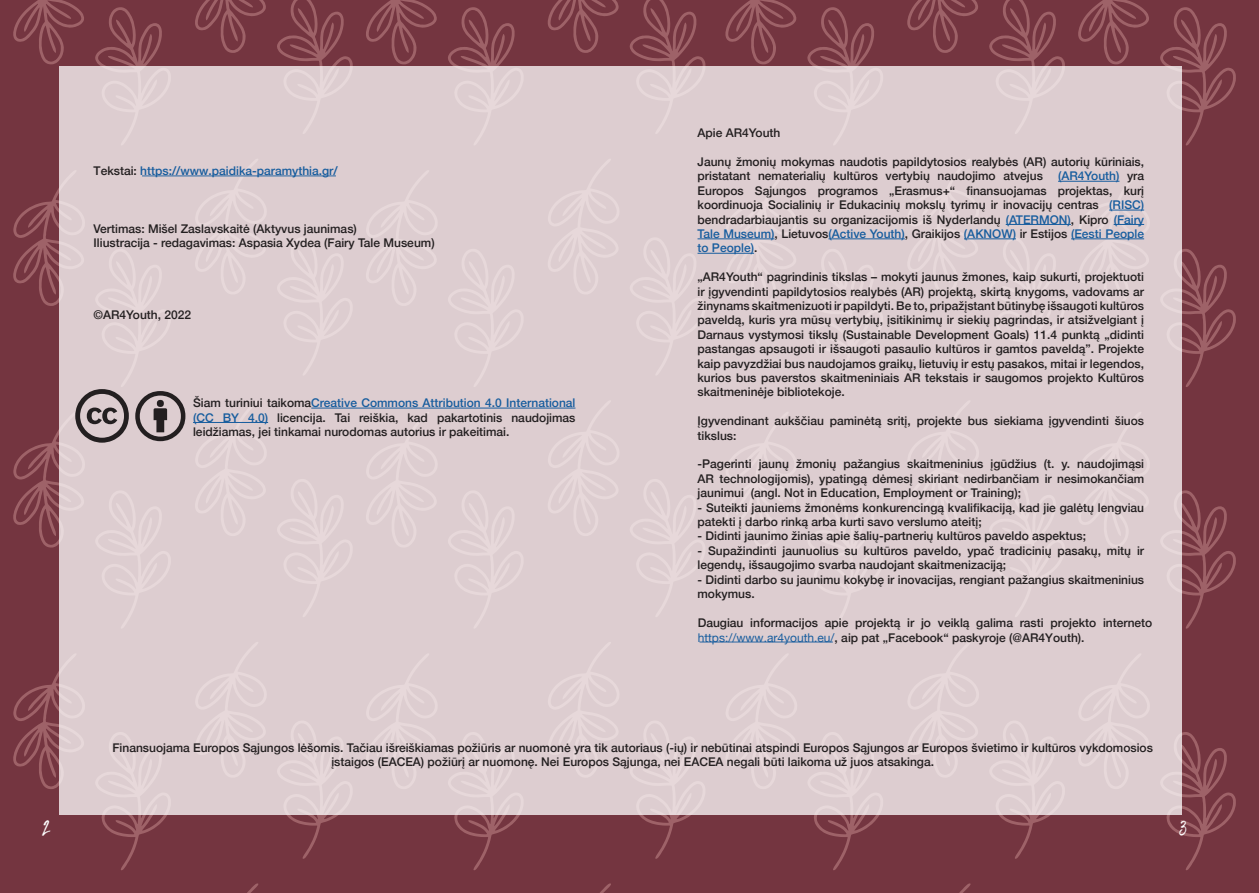
<style>
.page{position:relative;width:1259px;height:893px;background:#743540}
.page>*{position:absolute;margin:0;border:0;box-sizing:border-box;transform-origin:0 0}
.t1{font:18px "Black Diamond";color:#fff}
.t2{font:500 12px/14.4px "Helvetica Neue";color:#231f20}
.t3{font:500 12px "Helvetica Neue";color:#175d9e}
.s1{color:#231f20}
.s2{color:#175d9e}
.s3{font-weight:400;color:#175d9e}
</style>
<div class="page">
<svg style="left:13px;top:0;width:71px;height:64px"></svg>
<svg style="left:95px;top:7px;width:67px;height:59px"></svg>
<svg style="left:195px;top:0;width:71px;height:53px"></svg>
<svg style="left:277px;top:0;width:76px;height:66px"></svg>
<svg style="left:366px;top:0;width:71px;height:64px"></svg>
<svg style="left:448px;top:7px;width:67px;height:59px"></svg>
<svg style="left:548px;top:0;width:71px;height:53px"></svg>
<svg style="left:629px;top:0;width:76px;height:66px"></svg>
<svg style="left:725px;top:0;width:72px;height:64px"></svg>
<svg style="left:807px;top:7px;width:67px;height:59px"></svg>
<svg style="left:907px;top:0;width:71px;height:53px"></svg>
<svg style="left:989px;top:0;width:76px;height:66px"></svg>
<svg style="left:1078px;top:0;width:71px;height:64px"></svg>
<svg style="left:1160px;top:7px;width:76px;height:139px"></svg>
<svg style="left:1182px;top:249px;width:54px;height:138px"></svg>
<svg style="left:1182px;top:490px;width:54px;height:139px"></svg>
<svg style="left:13px;top:653px;width:47px;height:136px"></svg>
<svg style="left:95px;top:814px;width:76px;height:56px"></svg>
<svg style="left:277px;top:814px;width:76px;height:45px"></svg>
<svg style="left:448px;top:814px;width:76px;height:56px"></svg>
<svg style="left:629px;top:814px;width:76px;height:45px"></svg>
<svg style="left:807px;top:814px;width:76px;height:56px"></svg>
<svg style="left:989px;top:814px;width:76px;height:45px"></svg>
<svg style="left:1160px;top:732px;width:76px;height:138px"></svg>
<svg style="left:247px;top:883px;width:12px;height:10px"></svg>
<svg style="left:600px;top:883px;width:11px;height:10px"></svg>
<svg style="left:959px;top:883px;width:12px;height:10px"></svg>
<div style="left:60px;top:66px;width:1122px;height:748px;background:#ddcdd0"></div>
<hr style="left:142px;top:176px;width:194px;height:1px;background:#175d9e">
<svg style="left:13px;top:170px;width:172px;height:459px"></svg>
<hr style="left:311px;top:408px;width:264px;height:1px;background:#175d9e">
<hr style="left:193px;top:422px;width:75px;height:1px;background:#175d9e">
<hr style="left:1058px;top:181px;width:61px;height:1px;background:#175d9e">
<hr style="left:1109px;top:210px;width:35px;height:1px;background:#175d9e">
<hr style="left:1005px;top:224px;width:66px;height:1px;background:#175d9e">
<hr style="left:1113px;top:224px;width:31px;height:1px;background:#175d9e">
<hr style="left:697px;top:239px;width:77px;height:1px;background:#175d9e">
<hr style="left:828px;top:239px;width:77px;height:1px;background:#175d9e">
<hr style="left:964px;top:239px;width:52px;height:1px;background:#175d9e">
<hr style="left:1071px;top:239px;width:73px;height:1px;background:#175d9e">
<hr style="left:697px;top:253px;width:57px;height:1px;background:#175d9e">
<hr style="left:699px;top:642px;width:134px;height:1px;background:#175d9e">
<p class="t3" style="left:94px;top:161px;width:246px"><span class="s1">Tekstai:</span> https://www.paidika-paramythia.gr/</p>
<p class="t2" style="left:94px;top:221px;width:265px">Vertimas: Mišel Zaslavskaitė (Aktyvus jaunimas)</p>
<p class="t2" style="left:94px;top:235px;width:342px">Iliustracija - redagavimas: Aspasia Xydea (Fairy Tale Museum)</p>
<p class="t2" style="left:94px;top:307px;width:99px">©AR4Youth, 2022</p>
<p class="t2" style="left:193px;top:395px;width:384px;text-align:justify">Šiam turiniui taikoma<span class="s2">Creative Commons Attribution 4.0 International (CC BY 4.0)</span> licencija. Tai reiškia, kad pakartotinis naudojimas leidžiamas, jei tinkamai nurodomas autorius ir pakeitimai.</p>
<p class="t2" style="left:697px;top:125px;width:84px">Apie AR4Youth</p>
<p class="t2" style="left:697px;top:153px;width:448px">Jaunų žmonių mokymas naudotis papildytosios realybės (AR) autorių kūriniais, pristatant nematerialių kultūros vertybių naudojimo atvejus</p>
<p class="t2" style="left:697px;top:168px;width:448px;text-align:justify;text-indent:360px"><span class="s2">(AR4Youth)</span> yra Europos Sąjungos programos „Erasmus+“ finansuojamas projektas, kurį koordinuoja Socialinių ir Edukacinių mokslų tyrimų ir inovacijų centras <span class="s2">(RISC) </span>bendradarbiaujantis su organizacijomis iš Nyderlandų <span class="s2">(ATERMON)</span>, Kipro <span class="s2">(Fairy Tale Museum)</span>, Lietuvos<span class="s2">(Active Youth)</span>, Graikijos <span class="s2">(AKNOW)</span> ir Estijos <span class="s2">(Eesti People to People)</span>.</p>
<p class="t2" style="left:697px;top:269px;width:448px;text-align:justify">„AR4Youth“ pagrindinis tikslas – mokyti jaunus žmones, kaip sukurti, projektuoti ir įgyvendinti papildytosios realybės (AR) projektą, skirtą knygoms, vadovams ar žinynams skaitmenizuoti ir papildyti. Be to, pripažįstant būtinybę išsaugoti kultūros paveldą, kuris yra mūsų vertybių, įsitikinimų ir siekių pagrindas, ir atsižvelgiant į Darnaus vystymosi tikslų (Sustainable Development Goals) 11.4 punktą „didinti pastangas apsaugoti ir išsaugoti pasaulio kultūros ir gamtos paveldą”. Projekte kaip pavyzdžiai bus naudojamos graikų, lietuvių ir estų pasakos, mitai ir legendos, kurios bus paverstos skaitmeniniais AR tekstais ir saugomos projekto Kultūros skaitmeninėje bibliotekoje.</p>
<p class="t2" style="left:697px;top:413px;width:448px">Įgyvendinant aukščiau paminėtą sritį, projekte bus siekiama įgyvendinti šiuos tikslus:</p>
<p class="t2" style="left:697px;top:456px;width:448px;text-align:justify">-Pagerinti jaunų žmonių pažangius skaitmeninius įgūdžius (t. y. naudojimąsi AR technologijomis), ypatingą dėmesį skiriant nedirbančiam ir nesimokančiam jaunimui (angl. Not in Education, Employment or Training);</p>
<p class="t2" style="left:697px;top:499px;width:448px">- Suteikti jauniems žmonėms konkurencingą kvalifikaciją, kad jie galėtų lengviau patekti į darbo rinką arba kurti savo verslumo ateitį;</p>
<p class="t2" style="left:697px;top:528px;width:390px">- Didinti jaunimo žinias apie šalių-partnerių kultūros paveldo aspektus;</p>
<p class="t2" style="left:697px;top:542px;width:448px">- Supažindinti jaunuolius su kultūros paveldo, ypač tradicinių pasakų, mitų ir legendų, išsaugojimo svarba naudojant skaitmenizaciją;</p>
<p class="t2" style="left:697px;top:571px;width:448px">- Didinti darbo su jaunimu kokybę ir inovacijas, rengiant pažangius skaitmeninius mokymus.</p>
<p class="t2" style="left:698px;top:615px;width:456px">Daugiau informacijos apie projektą ir jo veiklą galima rasti projekto interneto <span class="s3">https://www.ar4youth.eu/</span>, aip pat „Facebook“ paskyroje (@AR4Youth).</p>
<p class="t2" style="left:112px;top:739px;width:1042px;text-align:center">Finansuojama Europos Sąjungos lėšomis. Tačiau išreiškiamas požiūris ar nuomonė yra tik autoriaus (-ių) ir nebūtinai atspindi Europos Sąjungos ar Europos švietimo ir kultūros vykdomosios įstaigos (EACEA) požiūrį ar nuomonę. Nei Europos Sąjunga, nei EACEA negali būti laikoma už juos atsakinga.</p>
<h1 class="t1" style="left:43px;top:815px;width:9px">2</h1>
<h1 class="t1" style="left:1179px;top:815px;width:9px">3</h1>
</div>
